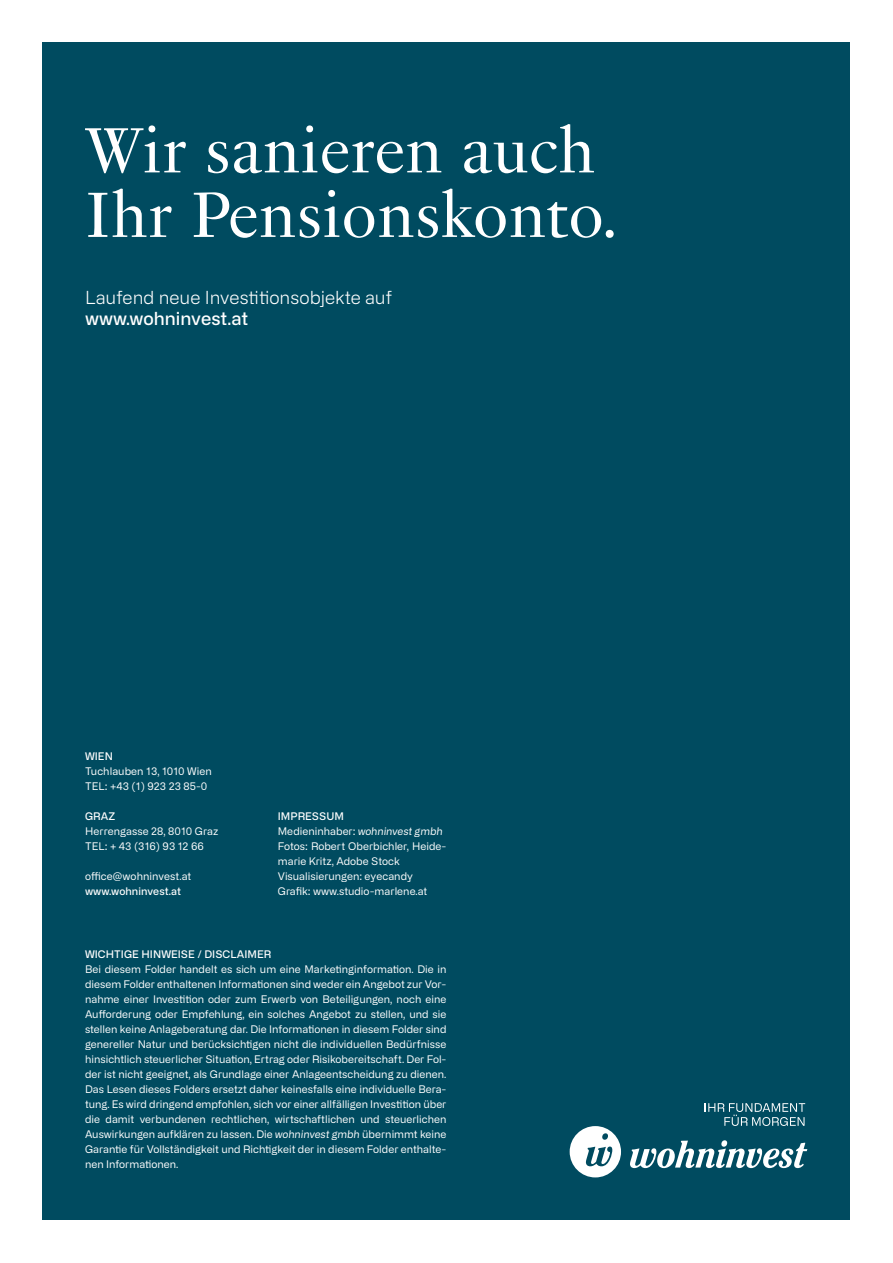
<style>
.page{position:relative;width:893px;height:1263px;background:#fff}
.page>*{position:absolute;margin:0;border:0;box-sizing:border-box;transform-origin:0 0}
.t1{font:63px/64.5px "PS Fournier Pro";letter-spacing:.01em;color:#fff}
.t2{font:300 18px "Alliance No.2";color:#fff}
.t3{font:500 18px "Alliance No.2";color:#fff}
.t4{font:10.5px/15px "Alliance No.2";color:#fff}
.t5{font:500 10.5px "Alliance No.2";letter-spacing:.005em;color:#fff}
.s1{font-weight:500}
.s2{font-style:italic}
</style>
<div class="page">
<div style="left:43px;top:43px;width:807px;height:1177px;background:#004b60"></div>
<svg style="left:630px;top:1140px;width:177px;height:28px"></svg>
<svg style="left:570px;top:1126px;width:51px;height:51px"></svg>
<svg style="left:705px;top:1103px;width:100px;height:23px"></svg>
<h1 class="t1" style="left:85px;top:115px;width:535px">Wir sanieren auch<br>Ihr Pensionskonto.</h1>
<h2 class="t2" style="left:85px;top:286px;width:309px">Laufend neue Investitionsobjekte auf</h2>
<h2 class="t3" style="left:85px;top:307px;width:165px">www.wohninvest.at</h2>
<p class="t5" style="left:85px;top:749px;width:29px">WIEN</p>
<p class="t4" style="left:85px;top:763px;width:128px">Tuchlauben 13, 1010 Wien<br>TEL: +43 (1) 923 23 85-0</p>
<p class="t5" style="left:85px;top:809px;width:32px">GRAZ</p>
<p class="t4" style="left:85px;top:823px;width:135px">Herrengasse 28, 8010 Graz<br>TEL: + 43 (316) 93 12 66</p>
<p class="t4" style="left:85px;top:868px;width:108px">office@wohninvest.at</p>
<p class="t5" style="left:85px;top:884px;width:98px">www.wohninvest.at</p>
<p class="t4" style="left:278px;top:808px;width:170px"><span class="s1">IMPRESSUM<br></span>Medieninhaber: <span class="s2">wohninvest gmbh<br></span>Fotos: Robert Oberbichler, Heide&shy;marie Kritz, Adobe Stock<br>Visualisierungen: eyecandy<br>Grafik: www.studio-marlene.at</p>
<p class="t5" style="left:85px;top:947px;width:188px">WICHTIGE HINWEISE / DISCLAIMER</p>
<p class="t4" style="left:85px;top:962px;width:363px;text-align:justify">Bei diesem Folder handelt es sich um eine Marketinginformation. Die in diesem Folder enthaltenen Informationen sind weder ein Angebot zur Vor&shy;nahme einer Investition oder zum Erwerb von Beteiligungen, noch eine Aufforderung oder Empfehlung, ein solches Angebot zu stellen, und sie stellen keine Anlageberatung dar. Die Informationen in diesem Folder sind genereller Natur und berücksichtigen nicht die individuellen Bedürfnisse hinsichtlich steuerlicher Situation, Ertrag oder Risikobereitschaft. Der Fol&shy;der ist nicht geeignet, als Grundlage einer Anlageentscheidung zu dienen.<br>Das Lesen dieses Folders ersetzt daher keinesfalls eine individuelle Bera&shy;tung. Es wird dringend empfohlen, sich vor einer allfälligen Investition über die damit verbundenen rechtlichen, wirtschaftlichen und steuerlichen Auswirkungen aufklären zu lassen. Die <span class="s2">wohninvest gmbh</span> übernimmt keine Garantie für Vollständigkeit und Richtigkeit der in diesem Folder enthalte&shy;nen Informationen.</p>
</div>
